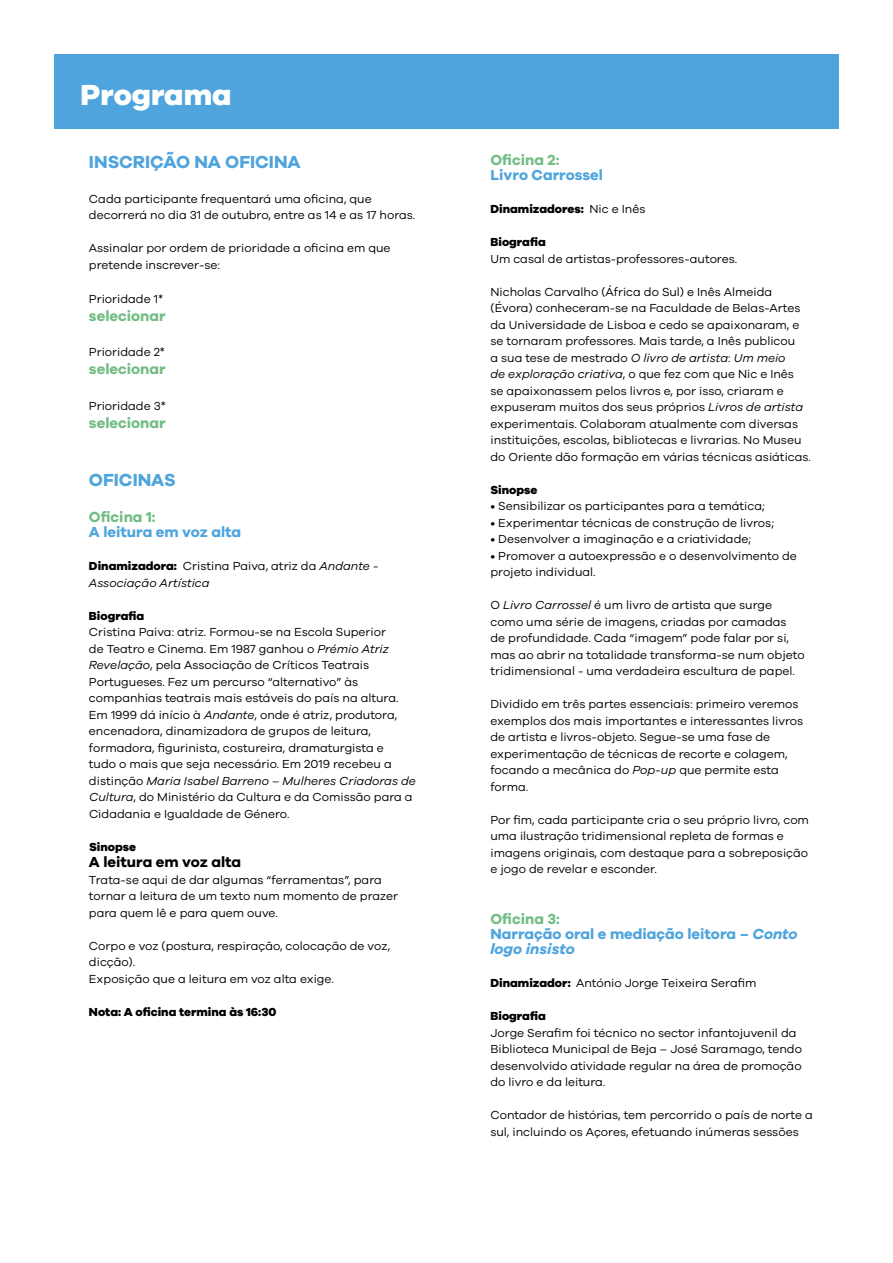
<style>
.page{position:relative;width:893px;height:1263px;background:#fff}
.page>*{position:absolute;margin:0;border:0;box-sizing:border-box;transform-origin:0 0}
.t1{font:800 30px "Galano Grotesque";color:#fff}
.t2{font:700 18px "Galano Grotesque";color:#4ea4dc}
.t3{font:700 15px/15px "Galano Grotesque";color:#4ea4dc}
.t4{font:700 15px "Galano Grotesque";color:#73bd85}
.t5{font:700 15px "Galano Grotesque";color:#000}
.t6{font:12px/16.5px "Galano Grotesque";color:#000}
.t7{font:800 12px "Galano Grotesque";color:#000}
.t8{font:italic 12px/16.5px "Galano Grotesque";color:#000}
.s1{font-weight:800;font-style:normal}
.s2{font-style:normal}
.s3{font-style:italic}
.s4{font-weight:400}
.s5{color:#73bd85}
.s6{font-weight:800}
</style>
<div class="page">
<div style="left:54px;top:54px;width:785px;height:74px;background:#4ea4dc"></div>
<h1 class="t1" style="left:80px;top:76px;width:153px">Programa</h1>
<h2 class="t2" style="left:89px;top:151px;width:213px">INSCRIÇÃO NA OFICINA</h2>
<p class="t6" style="left:89px;top:190px;width:328px">Cada participante frequentará uma oficina, que decorrerá no dia 31 de outubro, entre as 14 e as 17 horas.</p>
<p class="t6" style="left:89px;top:240px;width:303px">Assinalar por ordem de prioridade a oficina em que pretende inscrever-se:</p>
<p class="t6" style="left:89px;top:291px;width:76px">Prioridade 1*</p>
<p class="t4" style="left:89px;top:307px;width:78px">selecionar</p>
<p class="t6" style="left:89px;top:343px;width:78px">Prioridade 2*</p>
<p class="t4" style="left:89px;top:359px;width:78px">selecionar</p>
<p class="t6" style="left:89px;top:397px;width:78px">Prioridade 3*</p>
<p class="t4" style="left:89px;top:413px;width:78px">selecionar</p>
<h2 class="t2" style="left:89px;top:469px;width:88px">OFICINAS</h2>
<p class="t4" style="left:89px;top:508px;width:68px">Oficina 1:</p>
<p class="t3" style="left:89px;top:524px;width:154px">A leitura em voz alta</p>
<p class="t8" style="left:89px;top:558px;width:291px"><span class="s1">Dinamizadora:</span> <span class="s2">Cristina Paiva, atriz da</span> Andante -<br>Associação Artística</p>
<p class="t7" style="left:89px;top:608px;width:57px">Biografia</p>
<p class="t6" style="left:89px;top:624px;width:328px">Cristina Paiva: atriz. Formou-se na Escola Superior<br>de Teatro e Cinema. Em 1987 ganhou o <span class="s3">Prémio Atriz Revelação</span>, pela Associação de Críticos Teatrais Portugueses. Fez um percurso “alternativo” às companhias teatrais mais estáveis do país na altura.<br>Em 1999 dá início à <span class="s3">Andante</span>, onde é atriz, produtora, encenadora, dinamizadora de grupos de leitura, formadora, figurinista, costureira, dramaturgista e<br>tudo o mais que seja necessário. Em 2019 recebeu a distinção <span class="s3">Maria Isabel Barreno</span> – <span class="s3">Mulheres Criadoras de Cultura</span>, do Ministério da Cultura e da Comissão para a Cidadania e Igualdade de Género.</p>
<p class="t7" style="left:89px;top:839px;width:49px">Sinopse</p>
<p class="t5" style="left:89px;top:853px;width:154px">A leitura em voz alta</p>
<p class="t6" style="left:89px;top:871px;width:311px">Trata-se aqui de dar algumas “ferramentas”, para tornar a leitura de um texto num momento de prazer para quem lê e para quem ouve.</p>
<p class="t6" style="left:89px;top:937px;width:303px">Corpo e voz (postura, respiração, colocação de voz, dicção).<br>Exposição que a leitura em voz alta exige.</p>
<p class="t7" style="left:89px;top:1004px;width:189px">Nota: A oficina termina às 16:30</p>
<p class="t4" style="left:490px;top:151px;width:71px">Oficina 2:</p>
<p class="t3" style="left:490px;top:167px;width:114px">Livro Carrossel</p>
<p class="t7" style="left:490px;top:202px;width:156px">Dinamizadores: <span class="s4">Nic e Inês</span></p>
<p class="t7" style="left:490px;top:235px;width:57px">Biografia</p>
<p class="t6" style="left:490px;top:250px;width:248px">Um casal de artistas-professores-autores.</p>
<p class="t6" style="left:490px;top:283px;width:322px">Nicholas Carvalho (África do Sul) e Inês Almeida (Évora) conheceram-se na Faculdade de Belas-Artes da Universidade de Lisboa e cedo se apaixonaram, e se tornaram professores. Mais tarde, a Inês publicou<br>a sua tese de mestrado <span class="s3">O livro de artista</span>: <span class="s3">Um meio<br>de exploração criativa</span>, o que fez com que Nic e Inês<br>se apaixonassem pelos livros e, por isso, criaram e expuseram muitos dos seus próprios <span class="s3">Livros de artista </span>experimentais. Colaboram atualmente com diversas instituições, escolas, bibliotecas e livrarias. No Museu do Oriente dão formação em várias técnicas asiáticas.</p>
<p class="t7" style="left:490px;top:482px;width:49px">Sinopse</p>
<p class="t6" style="left:490px;top:498px;width:276px">• Sensibilizar os participantes para a temática;</p>
<p class="t6" style="left:490px;top:514px;width:285px">• Experimentar técnicas de construção de livros;</p>
<p class="t6" style="left:490px;top:531px;width:262px">• Desenvolver a imaginação e a criatividade;</p>
<p class="t6" style="left:490px;top:547px;width:308px">• Promover a autoexpressão e o desenvolvimento de projeto individual.</p>
<p class="t6" style="left:490px;top:597px;width:316px">O <span class="s3">Livro Carrossel</span> é um livro de artista que surge como uma série de imagens, criadas por camadas<br>de profundidade. Cada “imagem” pode falar por si, mas ao abrir na totalidade transforma-se num objeto tridimensional - uma verdadeira escultura de papel.</p>
<p class="t6" style="left:490px;top:696px;width:314px">Dividido em três partes essenciais: primeiro veremos exemplos dos mais importantes e interessantes livros de artista e livros-objeto. Segue-se uma fase de experimentação de técnicas de recorte e colagem, focando a mecânica do <span class="s3">Pop-up</span> que permite esta forma.</p>
<p class="t6" style="left:490px;top:811px;width:320px">Por fim, cada participante cria o seu próprio livro, com uma ilustração tridimensional repleta de formas e imagens originais, com destaque para a sobreposição e jogo de revelar e esconder.</p>
<p class="t3" style="left:490px;top:911px;width:309px"><span class="s5">Oficina 3:<br></span>Narração oral e mediação leitora – <span class="s3">Conto logo insisto</span></p>
<p class="t6" style="left:490px;top:975px;width:268px"><span class="s6">Dinamizador:</span> António Jorge Teixeira Serafim</p>
<p class="t7" style="left:490px;top:1009px;width:57px">Biografia</p>
<p class="t6" style="left:490px;top:1024px;width:313px">Jorge Serafim foi técnico no sector infantojuvenil da Biblioteca Municipal de Beja – José Saramago, tendo desenvolvido atividade regular na área de promoção do livro e da leitura.</p>
<p class="t6" style="left:490px;top:1107px;width:324px">Contador de histórias, tem percorrido o país de norte a sul, incluindo os Açores, efetuando inúmeras sessões</p>
</div>
